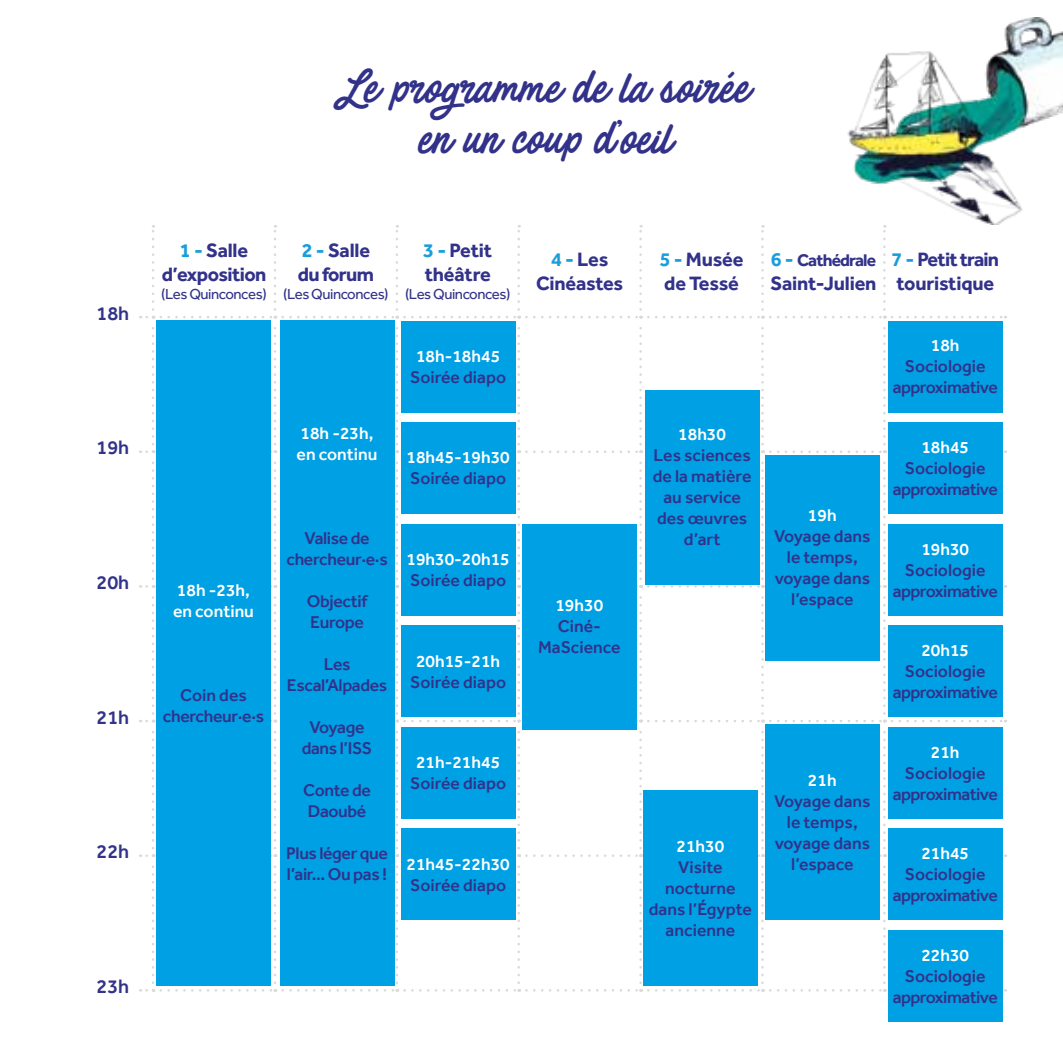
<style>
.page{position:relative;width:1063px;height:1063px;background:#fff}
.page>*{position:absolute;margin:0;border:0;box-sizing:border-box;transform-origin:0 0}
.t1{font:42.5px/51px "Painted Paradise";color:#32328a;text-align:center}
.t2{font:700 20px/24px "Effra";letter-spacing:-.01em;color:#32328a}
.t3{font:700 20px/24px "Effra";letter-spacing:-.03em;color:#32328a;text-align:center}
.t4{font:500 20px "Effra";color:#32328a}
.t5{font:500 17.5px/21px "Effra";letter-spacing:-.01em;color:#32328a;text-align:center}
.t6{font:500 17.5px/21px "Effra";letter-spacing:-.03em;color:#32328a;text-align:center}
.t7{font:500 17.5px/21px "Effra";color:#fff}
.t8{font:700 17.5px "Effra";letter-spacing:-.05em;color:#32328a}
.t9{font:15px "Effra";letter-spacing:-.03em;color:#32328a}
.s1{color:#1a9eda}
.s2{font-size:20px;color:#1a9eda}
</style>
<div class="page">
<svg style="left:152px;top:225px;width:2px;height:85px"></svg>
<svg style="left:274px;top:225px;width:2px;height:85px"></svg>
<svg style="left:396px;top:225px;width:2px;height:85px"></svg>
<svg style="left:517px;top:225px;width:3px;height:85px"></svg>
<svg style="left:639px;top:225px;width:3px;height:85px"></svg>
<svg style="left:761px;top:225px;width:3px;height:85px"></svg>
<svg style="left:883px;top:225px;width:3px;height:85px"></svg>
<svg style="left:140px;top:316px;width:14px;height:128px"></svg>
<svg style="left:161px;top:316px;width:115px;height:128px"></svg>
<svg style="left:283px;top:316px;width:115px;height:128px"></svg>
<svg style="left:404px;top:316px;width:116px;height:128px"></svg>
<svg style="left:526px;top:316px;width:116px;height:128px"></svg>
<svg style="left:648px;top:316px;width:116px;height:128px"></svg>
<svg style="left:892px;top:316px;width:114px;height:2px"></svg>
<svg style="left:770px;top:316px;width:116px;height:128px"></svg>
<svg style="left:140px;top:451px;width:14px;height:128px"></svg>
<svg style="left:271px;top:451px;width:5px;height:128px"></svg>
<svg style="left:394px;top:451px;width:4px;height:128px"></svg>
<svg style="left:515px;top:451px;width:5px;height:128px"></svg>
<svg style="left:526px;top:451px;width:116px;height:128px"></svg>
<svg style="left:759px;top:451px;width:5px;height:128px"></svg>
<svg style="left:770px;top:451px;width:116px;height:128px"></svg>
<svg style="left:140px;top:585px;width:14px;height:129px"></svg>
<svg style="left:271px;top:585px;width:5px;height:129px"></svg>
<svg style="left:394px;top:585px;width:4px;height:129px"></svg>
<svg style="left:404px;top:585px;width:116px;height:129px"></svg>
<svg style="left:637px;top:585px;width:5px;height:129px"></svg>
<svg style="left:648px;top:585px;width:116px;height:129px"></svg>
<svg style="left:770px;top:585px;width:116px;height:129px"></svg>
<svg style="left:140px;top:720px;width:14px;height:128px"></svg>
<svg style="left:271px;top:720px;width:5px;height:128px"></svg>
<svg style="left:394px;top:720px;width:4px;height:128px"></svg>
<svg style="left:404px;top:720px;width:116px;height:128px"></svg>
<svg style="left:526px;top:720px;width:116px;height:128px"></svg>
<svg style="left:648px;top:720px;width:116px;height:128px"></svg>
<svg style="left:892px;top:720px;width:114px;height:2px"></svg>
<svg style="left:770px;top:720px;width:116px;height:128px"></svg>
<svg style="left:140px;top:854px;width:14px;height:129px"></svg>
<svg style="left:271px;top:854px;width:5px;height:129px"></svg>
<svg style="left:394px;top:854px;width:4px;height:129px"></svg>
<svg style="left:515px;top:854px;width:5px;height:129px"></svg>
<svg style="left:526px;top:854px;width:116px;height:129px"></svg>
<svg style="left:758px;top:854px;width:6px;height:129px"></svg>
<svg style="left:880px;top:854px;width:6px;height:129px"></svg>
<svg style="left:140px;top:989px;width:14px;height:3px"></svg>
<svg style="left:161px;top:989px;width:115px;height:3px"></svg>
<svg style="left:283px;top:989px;width:115px;height:3px"></svg>
<svg style="left:404px;top:989px;width:116px;height:3px"></svg>
<svg style="left:526px;top:989px;width:116px;height:3px"></svg>
<svg style="left:648px;top:989px;width:116px;height:3px"></svg>
<svg style="left:770px;top:989px;width:115px;height:3px"></svg>
<img style="left:847px;top:17px;width:216px;height:207px">
<div style="left:280px;top:321px;width:114px;height:665px;background:#00a0e4"></div>
<div style="left:401px;top:321px;width:114px;height:91px;background:#00a0e4"></div>
<div style="left:401px;top:422px;width:114px;height:92px;background:#00a0e4"></div>
<div style="left:401px;top:524px;width:114px;height:91px;background:#00a0e4"></div>
<div style="left:401px;top:626px;width:114px;height:91px;background:#00a0e4"></div>
<div style="left:401px;top:727px;width:114px;height:91px;background:#00a0e4"></div>
<div style="left:401px;top:829px;width:114px;height:91px;background:#00a0e4"></div>
<div style="left:765px;top:455px;width:115px;height:205px;background:#00a0e4"></div>
<div style="left:765px;top:724px;width:115px;height:196px;background:#00a0e4"></div>
<div style="left:645px;top:390px;width:114px;height:194px;background:#00a0e4"></div>
<div style="left:643px;top:791px;width:115px;height:195px;background:#00a0e4"></div>
<div style="left:522px;top:524px;width:115px;height:205px;background:#00a0e4"></div>
<div style="left:888px;top:321px;width:115px;height:91px;background:#00a0e4"></div>
<div style="left:888px;top:422px;width:115px;height:92px;background:#00a0e4"></div>
<div style="left:888px;top:524px;width:115px;height:91px;background:#00a0e4"></div>
<div style="left:888px;top:626px;width:115px;height:91px;background:#00a0e4"></div>
<div style="left:888px;top:727px;width:115px;height:91px;background:#00a0e4"></div>
<div style="left:888px;top:829px;width:115px;height:91px;background:#00a0e4"></div>
<div style="left:888px;top:930px;width:115px;height:92px;background:#00a0e4"></div>
<div style="left:156px;top:321px;width:115px;height:665px;background:#00a0e4"></div>
<p class="t4" style="left:97px;top:301px;width:34px">18h</p>
<p class="t4" style="left:97px;top:436px;width:34px">19h</p>
<p class="t4" style="left:97px;top:570px;width:34px">20h</p>
<p class="t4" style="left:97px;top:705px;width:34px">21h</p>
<p class="t4" style="left:97px;top:839px;width:34px">22h</p>
<p class="t4" style="left:97px;top:974px;width:34px">23h</p>
<h1 class="t1" style="left:341px;top:64px;width:410px">Le programme de la soirée en un coup d’œil</h1>
<p class="t3" style="left:162px;top:238px;width:106px"><span class="s1">1 -</span> Salle d’exposition</p>
<p class="t9" style="left:161px;top:285px;width:107px">(Les Quinconces)</p>
<p class="t3" style="left:298px;top:238px;width:78px;text-align:left"><span class="s1">2 -</span> Salle du forum</p>
<p class="t9" style="left:283px;top:285px;width:107px">(Les Quinconces)</p>
<p class="t2" style="left:423px;top:238px;width:70px"><span class="s1">3 -</span> Petit théâtre</p>
<p class="t9" style="left:405px;top:285px;width:107px">(Les Quinconces)</p>
<p class="t7" style="left:173px;top:580px;width:82px">18h -23h, en continu</p>
<p class="t5" style="left:163px;top:685px;width:103px">Coin des chercheur·e·s</p>
<p class="t7" style="left:297px;top:422px;width:82px">18h -23h, en continu</p>
<p class="t5" style="left:286px;top:527px;width:103px">Valise de chercheur·e·s</p>
<p class="t5" style="left:307px;top:590px;width:62px;text-align:left">Objectif<br>Europe</p>
<p class="t5" style="left:287px;top:653px;width:102px">Les<br>Escal’Alpades</p>
<p class="t5" style="left:302px;top:716px;width:72px">Voyage dans l’ISS</p>
<p class="t5" style="left:303px;top:779px;width:69px;text-align:left">Conte de<br>Daoubé</p>
<p class="t5" style="left:286px;top:842px;width:103px;text-align:left">Plus léger que l’air... Ou pas !</p>
<p class="t7" style="left:416px;top:345px;width:86px">18h-18h45</p>
<p class="t5" style="left:410px;top:366px;width:97px">Soirée diapo</p>
<p class="t7" style="left:406px;top:447px;width:105px">18h45-19h30</p>
<p class="t5" style="left:410px;top:468px;width:97px">Soirée diapo</p>
<p class="t7" style="left:406px;top:548px;width:105px">19h30-20h15</p>
<p class="t5" style="left:410px;top:569px;width:97px">Soirée diapo</p>
<p class="t7" style="left:416px;top:650px;width:86px">20h15-21h</p>
<p class="t5" style="left:410px;top:671px;width:97px">Soirée diapo</p>
<p class="t7" style="left:416px;top:752px;width:86px">21h-21h45</p>
<p class="t5" style="left:410px;top:773px;width:97px">Soirée diapo</p>
<p class="t7" style="left:406px;top:853px;width:105px">21h45-22h30</p>
<p class="t5" style="left:410px;top:874px;width:97px">Soirée diapo</p>
<p class="t2" style="left:536px;top:247px;width:89px;text-align:center"><span class="s1">4 -</span> Les<br>Cinéastes</p>
<p class="t2" style="left:660px;top:247px;width:85px"><span class="s1">5 -</span> Musée de Tessé</p>
<p class="t8" style="left:771px;top:249px;width:107px"><span class="s2">6 -</span> Cathédrale</p>
<p class="t2" style="left:771px;top:271px;width:107px">Saint-Julien</p>
<p class="t2" style="left:892px;top:247px;width:109px"><span class="s1">7 -</span> Petit train touristique</p>
<p class="t7" style="left:555px;top:595px;width:49px">19h30</p>
<p class="t5" style="left:538px;top:616px;width:84px">Ciné-<br>MaScience</p>
<p class="t7" style="left:678px;top:424px;width:49px">18h30</p>
<p class="t5" style="left:653px;top:445px;width:100px">Les sciences de la matière au service des œuvres d’art</p>
<p class="t7" style="left:808px;top:505px;width:30px">19h</p>
<p class="t5" style="left:774px;top:526px;width:98px">Voyage dans le temps, voyage dans l’espace</p>
<p class="t7" style="left:676px;top:835px;width:49px">21h30</p>
<p class="t5" style="left:649px;top:856px;width:105px">Visite nocturne dans l’Égypte ancienne</p>
<p class="t7" style="left:808px;top:769px;width:30px">21h</p>
<p class="t5" style="left:774px;top:790px;width:98px">Voyage dans le temps, voyage dans l’espace</p>
<p class="t7" style="left:931px;top:335px;width:30px">18h</p>
<p class="t6" style="left:893px;top:356px;width:107px">Sociologie approximative</p>
<p class="t7" style="left:921px;top:436px;width:49px">18h45</p>
<p class="t6" style="left:893px;top:457px;width:107px">Sociologie approximative</p>
<p class="t7" style="left:921px;top:538px;width:49px">19h30</p>
<p class="t6" style="left:893px;top:559px;width:107px">Sociologie approximative</p>
<p class="t7" style="left:921px;top:640px;width:49px">20h15</p>
<p class="t6" style="left:893px;top:661px;width:107px">Sociologie approximative</p>
<p class="t7" style="left:931px;top:741px;width:30px">21h</p>
<p class="t6" style="left:893px;top:762px;width:107px">Sociologie approximative</p>
<p class="t7" style="left:921px;top:843px;width:49px">21h45</p>
<p class="t6" style="left:893px;top:864px;width:107px">Sociologie approximative</p>
<p class="t7" style="left:921px;top:944px;width:49px">22h30</p>
<p class="t6" style="left:893px;top:965px;width:107px">Sociologie approximative</p>
</div>
